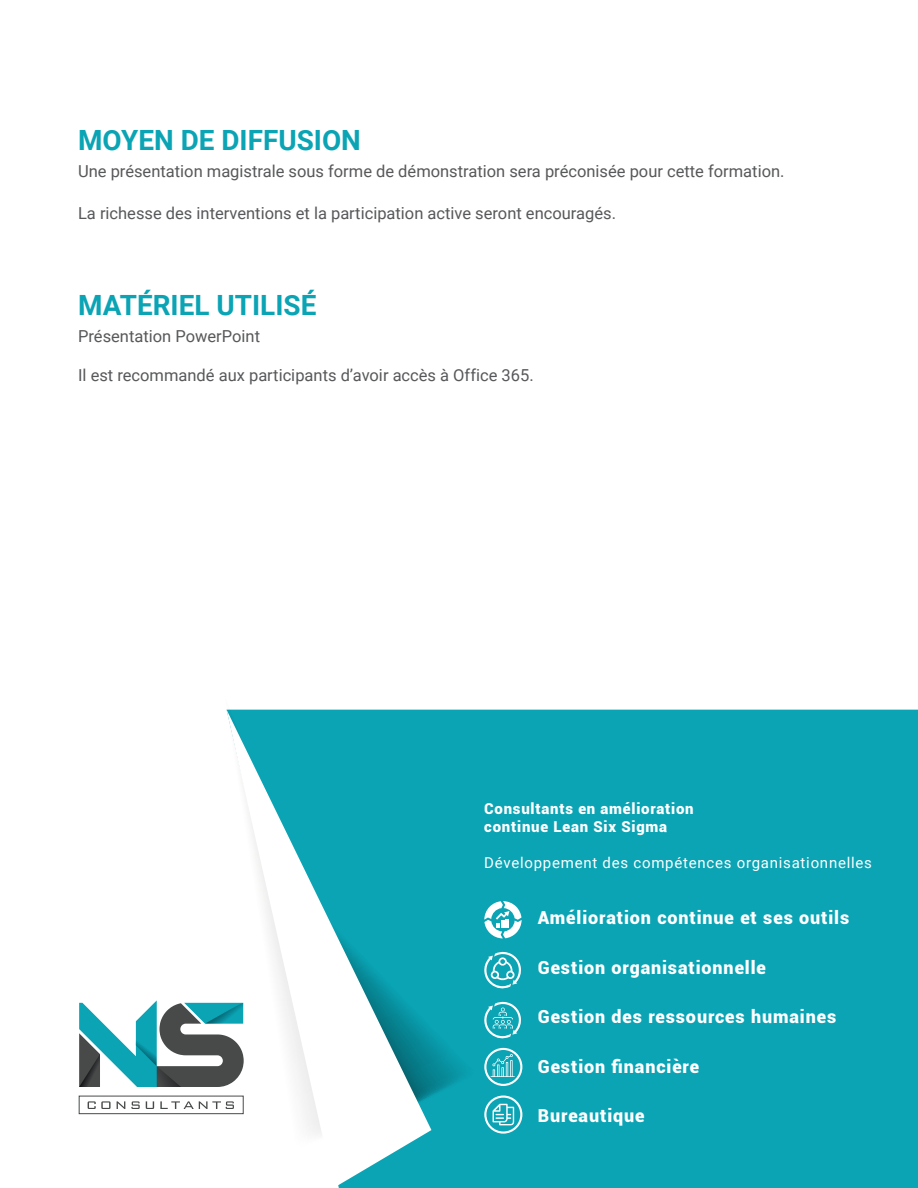
<style>
.page{position:relative;width:918px;height:1188px;background:#fff}
.page>*{position:absolute;margin:0;border:0;box-sizing:border-box;transform-origin:0 0}
.t1{font:700 27.9px "Roboto";color:#0aa4b5}
.t2{font:900 18px "Roboto";letter-spacing:.05em;color:#fff}
.t3{font:16.5px "Roboto";color:#57585a}
.t4{font:900 15px/18px "Roboto";letter-spacing:.05em;color:#fff}
.t5{font:15px "Roboto";letter-spacing:.05em;color:#fff}
</style>
<div class="page">
<div style="left:431px;top:710px;width:487px;height:478px;background:#0aa4b5"></div>
<svg style="left:484px;top:901px;width:38px;height:37px"></svg>
<svg style="left:484px;top:1002px;width:38px;height:38px"></svg>
<svg style="left:484px;top:952px;width:38px;height:38px"></svg>
<svg style="left:484px;top:1048px;width:38px;height:38px"></svg>
<svg style="left:484px;top:1096px;width:38px;height:38px"></svg>
<svg style="left:431px;top:862px;width:47px;height:260px;background:#09a1b2"></svg>
<svg style="left:227px;top:710px;width:204px;height:478px"></svg>
<div style="left:79px;top:1096px;width:165px;height:18px;border:1px solid #484a4a"></div>
<svg style="left:88px;top:1101px;width:23px;height:8px"></svg>
<svg style="left:117px;top:1101px;width:8px;height:8px"></svg>
<svg style="left:131px;top:1101px;width:9px;height:8px"></svg>
<svg style="left:146px;top:1101px;width:8px;height:8px"></svg>
<svg style="left:160px;top:1101px;width:74px;height:8px"></svg>
<svg style="left:79px;top:1000px;width:165px;height:87px"></svg>
<h1 class="t1" style="left:78px;top:121px;width:284px">MOYEN DE DIFFUSION</h1>
<p class="t3" style="left:78px;top:160px;width:708px">Une présentation magistrale sous forme de démonstration sera préconisée pour cette formation.</p>
<p class="t3" style="left:78px;top:202px;width:539px">La richesse des interventions et la participation active seront encouragés.</p>
<h1 class="t1" style="left:78px;top:285px;width:240px">MATÉRIEL UTILISÉ</h1>
<p class="t3" style="left:78px;top:325px;width:183px">Présentation PowerPoint</p>
<p class="t3" style="left:78px;top:364px;width:457px">Il est recommandé aux participants d’avoir accès à Office 365.</p>
<p class="t4" style="left:484px;top:799px;width:211px">Consultants en amélioration continue Lean Six Sigma</p>
<p class="t5" style="left:484px;top:852px;width:389px">Développement des compétences organisationnelles</p>
<p class="t2" style="left:538px;top:905px;width:313px">Amélioration continue et ses outils</p>
<p class="t2" style="left:538px;top:954px;width:230px">Gestion organisationnelle</p>
<p class="t2" style="left:538px;top:1004px;width:300px">Gestion des ressources humaines</p>
<p class="t2" style="left:538px;top:1053px;width:163px">Gestion financière</p>
<p class="t2" style="left:538px;top:1103px;width:108px">Bureautique</p>
</div>
